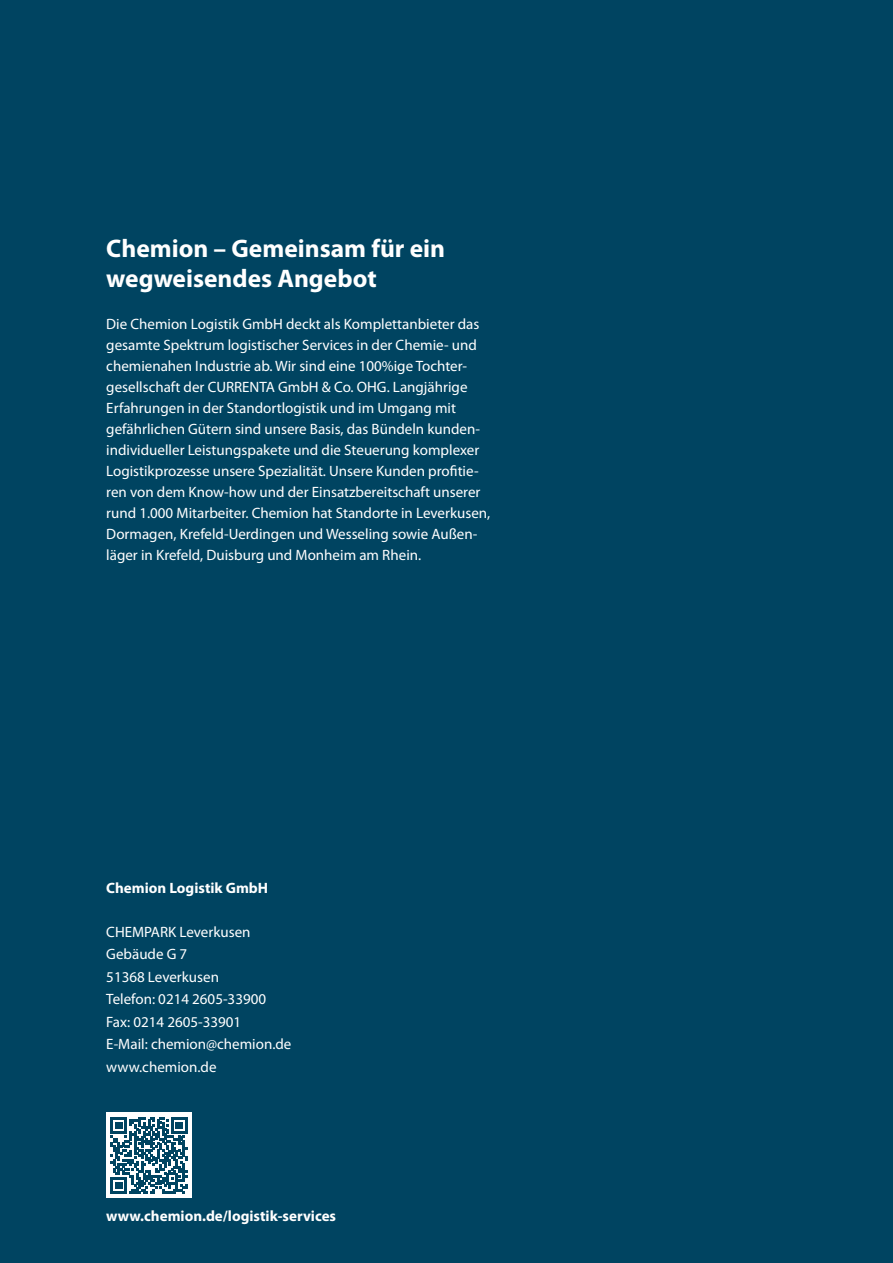
<style>
.page{position:relative;width:893px;height:1263px;background:#004461}
.page>*{position:absolute;margin:0;border:0;box-sizing:border-box;transform-origin:0 0}
.t1{font:700 25.5px/30px "Myriad Pro";color:#fff}
.t2{font:15px/21px "Myriad Pro";color:#fff}
.t3{font:700 15px "Myriad Pro";color:#fff}
</style>
<div class="page">
<div style="left:106px;top:1112px;width:85px;height:86px;background:#fff"></div>
<svg style="left:111px;top:1117px;width:76px;height:77px"></svg>
<h1 class="t1" style="left:106px;top:233px;width:340px">Chemion – Gemeinsam für ein wegweisendes Angebot</h1>
<p class="t2" style="left:106px;top:313px;width:385px">Die Chemion Logistik GmbH deckt als Komplettanbieter das gesamte Spektrum logistischer Services in der Chemie- und chemienahen Industrie ab. Wir sind eine 100%ige Tochter&shy;gesellschaft der CURRENTA GmbH &amp; Co. OHG. Langjährige Erfahrungen in der Standortlogistik und im Umgang mit gefährlichen Gütern sind unsere Basis, das Bündeln kunden&shy;individueller Leistungspakete und die Steuerung komplexer Logistikprozesse unsere Spezialität. Unsere Kunden profitie&shy;ren von dem Know-how und der Einsatzbereitschaft unserer rund 1.000 Mitarbeiter. Chemion hat Standorte in Leverkusen, Dormagen, Krefeld-Uerdingen und Wesseling sowie Außen&shy;läger in Krefeld, Duisburg und Monheim am Rhein.</p>
<p class="t3" style="left:106px;top:878px;width:163px">Chemion Logistik GmbH</p>
<p class="t2" style="left:106px;top:920px;width:187px;line-height:22.5px">CHEMPARK Leverkusen<br>Gebäude G 7<br>51368 Leverkusen<br>Telefon: 0214 2605-33900<br>Fax: 0214 2605-33901<br>E-Mail: chemion@chemion.de www.chemion.de</p>
<p class="t3" style="left:106px;top:1206px;width:231px">www.chemion.de/logistik-services</p>
</div>
